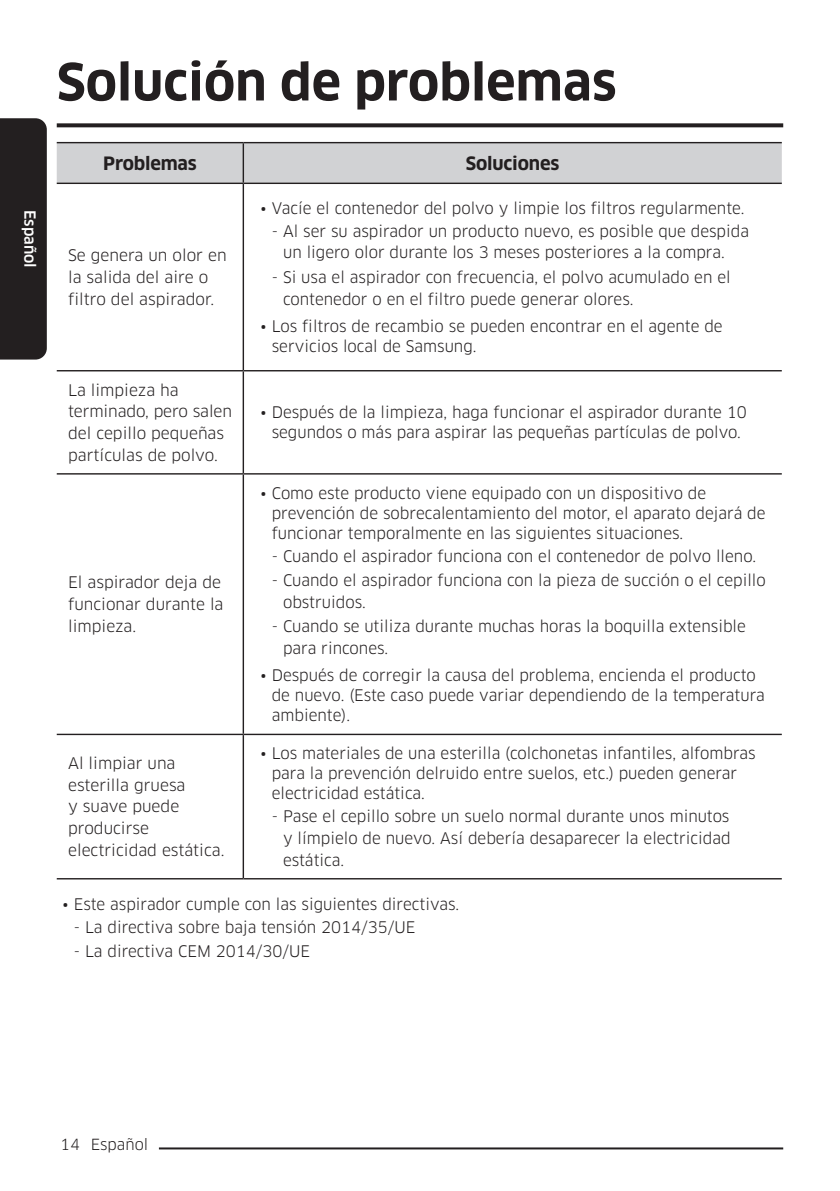
<style>
.page{position:relative;width:840px;height:1191px;background:#fff}
.page>*{position:absolute;margin:0;border:0;box-sizing:border-box;transform-origin:0 0}
.t1{font:700 50px "Samsung Clan Pro";color:#231f20}
.t2{font:700 18px "Samsung Clan Pro";letter-spacing:-.01em;color:#231f20}
.t3{font:15.6px/21.6px "Samsung Clan Pro";color:#231f20}
.t4{font:15px "Samsung Clan Pro";color:#231f20}
.t5{font:500 15px "Samsung Clan Pro";color:#fff}
</style>
<div class="page">
<svg style="left:57px;top:123px;width:725px;height:4px;fill:#231f20"></svg>
<hr style="left:159px;top:1147px;width:623px;height:2px;background:#231f20">
<div style="left:0;top:118px;width:47px;height:241px;background:#231f20"></div>
<div style="left:57px;top:143px;width:724px;height:40px;background:#d1d2d4"></div>
<hr style="left:57px;top:142px;width:186px;height:1px;background:#231f20">
<hr style="left:243px;top:142px;width:538px;height:1px;background:#231f20">
<hr style="left:242px;top:143px;width:2px;height:40px;background:#231f20">
<hr style="left:57px;top:183px;width:186px;height:1px;background:#231f20">
<hr style="left:243px;top:183px;width:538px;height:1px;background:#231f20">
<hr style="left:242px;top:184px;width:2px;height:186px;background:#231f20">
<hr style="left:57px;top:370px;width:186px;height:1px;background:#231f20">
<hr style="left:243px;top:370px;width:538px;height:1px;background:#231f20">
<hr style="left:242px;top:371px;width:2px;height:102px;background:#231f20">
<hr style="left:57px;top:473px;width:186px;height:1px;background:#231f20">
<hr style="left:243px;top:473px;width:538px;height:1px;background:#231f20">
<hr style="left:242px;top:474px;width:2px;height:259px;background:#231f20">
<hr style="left:57px;top:733px;width:186px;height:2px;background:#231f20">
<hr style="left:243px;top:733px;width:538px;height:2px;background:#231f20">
<hr style="left:242px;top:735px;width:2px;height:143px;background:#231f20">
<hr style="left:57px;top:878px;width:186px;height:1px;background:#231f20">
<hr style="left:243px;top:878px;width:538px;height:1px;background:#231f20">
<p class="t5" style="left:39px;top:210px;width:60px;rotate:90deg">Español</p>
<h1 class="t1" style="left:57px;top:53px;width:561px">Solución de problemas</h1>
<p class="t2" style="left:103px;top:153px;width:95px">Problemas</p>
<p class="t2" style="left:465px;top:153px;width:95px">Soluciones</p>
<p class="t3" style="left:68px;top:245px;width:160px">Se genera un olor en la salida del aire o filtro del aspirador.</p>
<p class="t3" style="left:68px;top:379px;width:165px">La limpieza ha terminado, pero salen del cepillo pequeñas partículas de polvo.</p>
<p class="t3" style="left:68px;top:572px;width:157px">El aspirador deja de funcionar durante la limpieza.</p>
<p class="t3" style="left:260px;top:197px;width:485px">• Vacíe el contenedor del polvo y limpie los filtros regularmente.</p>
<p class="t3" style="left:283px;top:220px;width:467px;text-indent:-11px">- Al ser su aspirador un producto nuevo, es posible que despida un ligero olor durante los 3 meses posteriores a la compra.</p>
<p class="t3" style="left:283px;top:266px;width:449px;text-indent:-11px">- Si usa el aspirador con frecuencia, el polvo acumulado en el contenedor o en el filtro puede generar olores.</p>
<p class="t3" style="left:271px;top:316px;width:452px;line-height:20px;text-indent:-11px">• Los filtros de recambio se pueden encontrar en el agente de servicios local de Samsung.</p>
<p class="t3" style="left:260px;top:402px;width:487px;line-height:20px;text-align:center">• Después de la limpieza, haga funcionar el aspirador durante 10 segundos o más para aspirar las pequeñas partículas de polvo.</p>
<p class="t3" style="left:271px;top:483px;width:495px;line-height:20px;text-indent:-11px">• Como este producto viene equipado con un dispositivo de prevención de sobrecalentamiento del motor, el aparato dejará de funcionar temporalmente en las siguientes situaciones.</p>
<p class="t3" style="left:271px;top:545px;width:485px">- Cuando el aspirador funciona con el contenedor de polvo lleno.</p>
<p class="t3" style="left:283px;top:569px;width:484px;text-indent:-11px">- Cuando el aspirador funciona con la pieza de succión o el cepillo obstruidos.</p>
<p class="t3" style="left:283px;top:615px;width:464px;text-indent:-11px">- Cuando se utiliza durante muchas horas la boquilla extensible para rincones.</p>
<p class="t3" style="left:271px;top:665px;width:494px;line-height:20px;text-indent:-11px">• Después de corregir la causa del problema, encienda el producto de nuevo. (Este caso puede variar dependiendo de la temperatura ambiente).</p>
<p class="t3" style="left:68px;top:752px;width:158px">Al limpiar una esterilla gruesa<br>y suave puede producirse electricidad estática.</p>
<p class="t3" style="left:271px;top:743px;width:485px;line-height:20px;text-indent:-11px">• Los materiales de una esterilla (colchonetas infantiles, alfombras para la prevención delruido entre suelos, etc.) pueden generar electricidad estática.</p>
<p class="t3" style="left:283px;top:805px;width:449px;text-align:justify;text-indent:-11px">- Pase el cepillo sobre un suelo normal durante unos minutos y límpielo de nuevo. Así debería desaparecer la electricidad estática.</p>
<p class="t3" style="left:62px;top:893px;width:398px">• Este aspirador cumple con las siguientes directivas.</p>
<p class="t3" style="left:74px;top:916px;width:343px">- La directiva sobre baja tensión 2014/35/UE</p>
<p class="t3" style="left:74px;top:941px;width:238px">- La directiva CEM 2014/30/UE</p>
<p class="t4" style="left:60px;top:1135px;width:21px">14</p>
<p class="t4" style="left:91px;top:1135px;width:59px">Español</p>
</div>
